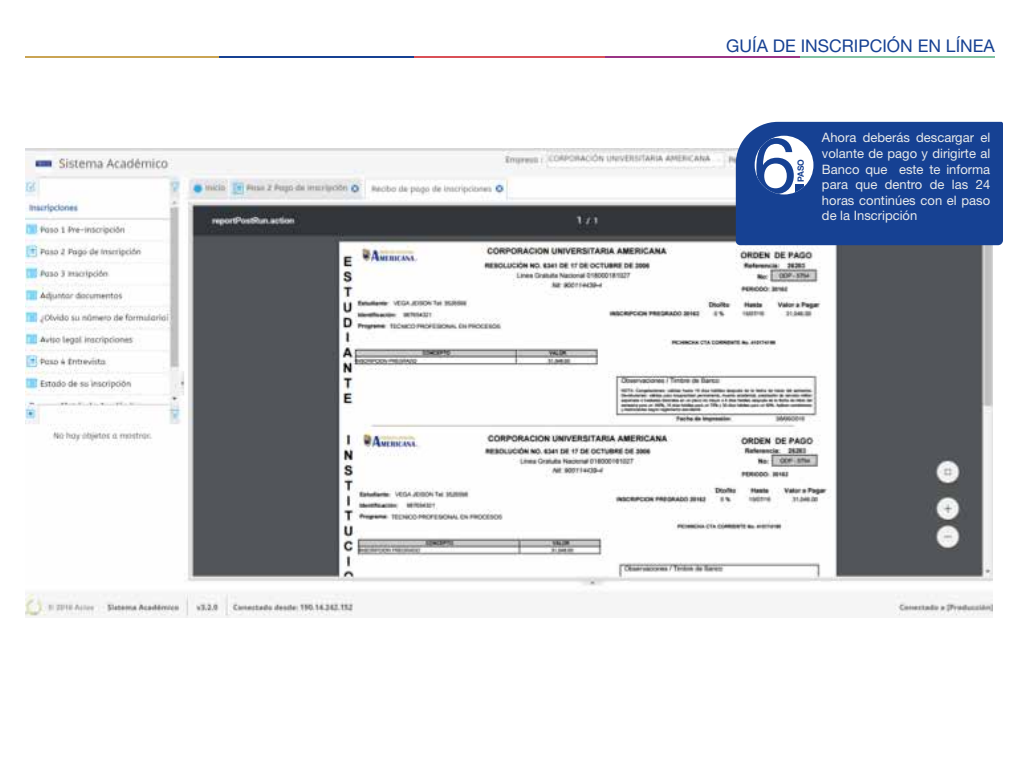
<style>
.page{position:relative;width:1024px;height:768px;background:#fff}
.page>*{position:absolute;margin:0;border:0;box-sizing:border-box;transform-origin:0 0}
.t1{font:77.8px "Helvetica Neue LT Std";color:#164193}
.t2{font:17.5px "Helvetica Neue LT Std";color:#164193}
.t3{font:13px/15.6px "Helvetica Neue LT Std";color:#e9eaea;text-align:justify}
.t4{font:700 8.55px "Helvetica Neue LT Std";color:#164193}
</style>
<div class="page">
<img style="left:25px;top:148px;width:967px;height:469px">
<hr style="left:25px;top:56px;width:195px;height:1px;background:#caa453">
<hr style="left:220px;top:56px;width:194px;height:1px;background:#164193">
<hr style="left:414px;top:56px;width:195px;height:1px;background:#da5057">
<hr style="left:800px;top:56px;width:194px;height:1px;background:#80c2a1">
<hr style="left:606px;top:56px;width:194px;height:1px;background:#9a3486">
<div style="left:736px;top:122px;width:267px;height:123px;background:#164193"></div>
<div style="left:755px;top:136px;width:58px;height:58px;background:#fff;border-radius:50%"></div>
<h2 class="t2" style="left:726px;top:35px;width:270px">GUÍA DE INSCRIPCIÓN EN LÍNEA</h2>
<h1 class="t1" style="left:753px;top:119px;width:59px">6.</h1>
<p class="t4" style="left:795px;top:182px;width:25px;rotate:-90deg">PASO</p>
<p class="t3" style="left:822px;top:130px;width:170px">Ahora deberás descargar el volante de pago y dirigirte al Banco que este te informa para que dentro de las 24 horas continúes con el paso de la Inscripción</p>
</div>
